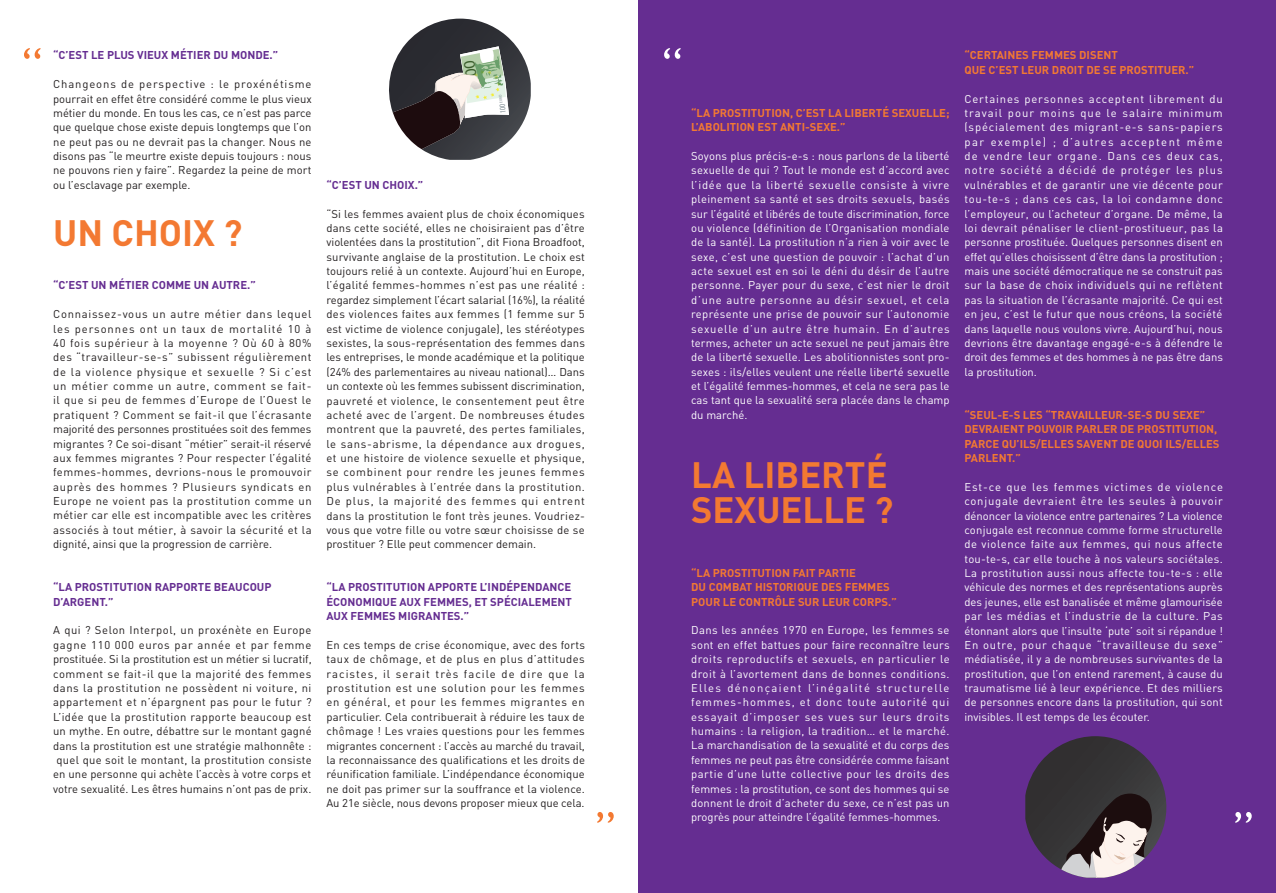
<style>
.page{position:relative;width:1276px;height:893px;background:#fff}
.page>*{position:absolute;margin:0;border:0;box-sizing:border-box;transform-origin:0 0}
.t1{font:52.62px "Joanna";color:#f37932}
.t2{font:52.62px "Joanna";color:#fff}
.t3{font:700 36.25px/35px "DIN";color:#f37932}
.t4{font:11.25px/14.4px "DIN";color:#231f20;text-align:justify}
.t5{font:11.25px/14.4px "DIN";color:#fff;text-align:justify}
.t6{font:700 11.25px/14.4px "DIN";color:#f37932}
.t7{font:700 11.25px/14.4px "DIN";color:#652d91}
.t8{font:3.88px "Myriad Pro";color:#7e8c93;scale:.93 1}
.s1{font-size:8.12px}
</style>
<div class="page">
<div style="left:638px;top:0;width:638px;height:893px;background:#652d91"></div>
<svg style="left:1025px;top:736px;width:142px;height:142px"></svg>
<svg style="left:389px;top:19px;width:142px;height:141px"></svg>
<h1 class="t1" style="left:20px;top:40px;width:27px">“</h1>
<p class="t7" style="left:53px;top:48px;width:227px">“C’EST LE PLUS VIEUX MÉTIER DU MONDE.”</p>
<p class="t4" style="left:53px;top:77px;width:260px">Changeons de perspective : le proxénétisme pourrait en effet être considéré comme le plus vieux métier du monde. En tous les cas, ce n’est pas parce que quelque chose existe depuis longtemps que l’on ne peut pas ou ne devrait pas la changer. Nous ne disons pas “le meurtre existe depuis toujours : nous ne pouvons rien y faire”. Regardez la peine de mort ou l’esclavage par exemple.</p>
<h2 class="t3" style="left:53px;top:214px;width:191px">UN CHOIX ?</h2>
<p class="t7" style="left:53px;top:278px;width:204px">“C’EST UN MÉTIER COMME UN AUTRE.”</p>
<p class="t4" style="left:53px;top:307px;width:260px">Connaissez-vous un autre métier dans lequel les personnes ont un taux de mortalité 10 à 40 fois supérieur à la moyenne ? Où 60 à 80% des “travailleur-se-s” subissent régulièrement de la violence physique et sexuelle ? Si c’est un métier comme un autre, comment se fait&shy;il que si peu de femmes d’Europe de l’Ouest le pratiquent ? Comment se fait-il que l’écrasante majorité des personnes prostituées soit des femmes migrantes ? Ce soi-disant “métier” serait-il réservé aux femmes migrantes ? Pour respecter l’égalité femmes-hommes, devrions-nous le promouvoir auprès des hommes ? Plusieurs syndicats en Europe ne voient pas la prostitution comme un métier car elle est incompatible avec les critères associés à tout métier, à savoir la sécurité et la dignité, ainsi que la progression de carrière.</p>
<p class="t7" style="left:53px;top:580px;width:220px">“LA PROSTITUTION RAPPORTE BEAUCOUP<br>D’ARGENT.”</p>
<p class="t4" style="left:53px;top:623px;width:260px">A qui ? Selon Interpol, un proxénète en Europe gagne 110 000 euros par année et par femme prostituée. Si la prostitution est un métier si lucratif, comment se fait-il que la majorité des femmes dans la prostitution ne possèdent ni voiture, ni appartement et n’épargnent pas pour le futur ?<br>L’idée que la prostitution rapporte beaucoup est un mythe. En outre, débattre sur le montant gagné dans la prostitution est une stratégie malhonnête : quel que soit le montant, la prostitution consiste en une personne qui achète l’accès à votre corps et votre sexualité. Les êtres humains n’ont pas de prix.</p>
<p class="t8" style="left:499px;top:114px;width:22px;rotate:-95deg"><span class="s1">100</span> EURO</p>
<p class="t7" style="left:326px;top:177px;width:98px">“C’EST UN CHOIX.”</p>
<p class="t4" style="left:326px;top:206px;width:260px">“Si les femmes avaient plus de choix économiques dans cette société, elles ne choisiraient pas d’être violentées dans la prostitution”, dit Fiona Broadfoot, survivante anglaise de la prostitution. Le choix est toujours relié à un contexte. Aujourd’hui en Europe, l’égalité femmes-hommes n’est pas une réalité : regardez simplement l’écart salarial (16%), la réalité des violences faites aux femmes (1 femme sur 5 est victime de violence conjugale), les stéréotypes sexistes, la sous-représentation des femmes dans les entreprises, le monde académique et la politique (24% des parlementaires au niveau national)… Dans un contexte où les femmes subissent discrimination, pauvreté et violence, le consentement peut être acheté avec de l’argent. De nombreuses études montrent que la pauvreté, des pertes familiales, le sans-abrisme, la dépendance aux drogues, et une histoire de violence sexuelle et physique, se combinent pour rendre les jeunes femmes plus vulnérables à l’entrée dans la prostitution.<br>De plus, la majorité des femmes qui entrent dans la prostitution le font très jeunes. Voudriez&shy;vous que votre fille ou votre sœur choisisse de se prostituer ? Elle peut commencer demain.</p>
<p class="t7" style="left:326px;top:580px;width:247px;text-align:justify">“LA PROSTITUTION APPORTE L’INDÉPENDANCE ÉCONOMIQUE AUX FEMMES, ET SPÉCIALEMENT AUX FEMMES MIGRANTES.”</p>
<p class="t4" style="left:326px;top:637px;width:260px">En ces temps de crise économique, avec des forts taux de chômage, et de plus en plus d’attitudes racistes, il serait très facile de dire que la prostitution est une solution pour les femmes en général, et pour les femmes migrantes en particulier. Cela contribuerait à réduire les taux de chômage ! Les vraies questions pour les femmes migrantes concernent : l’accès au marché du travail, la reconnaissance des qualifications et les droits de réunification familiale. L’indépendance économique ne doit pas primer sur la souffrance et la violence.<br>Au 21e siècle, nous devons proposer mieux que cela.</p>
<h1 class="t1" style="left:593px;top:804px;width:27px">”</h1>
<h1 class="t2" style="left:659px;top:40px;width:27px">“</h1>
<p class="t6" style="left:691px;top:105px;width:260px">“LA PROSTITUTION, C’EST LA LIBERTÉ SEXUELLE;<br>L’ABOLITION EST ANTI-SEXE.”</p>
<p class="t5" style="left:691px;top:149px;width:260px">Soyons plus précis-e-s : nous parlons de la liberté sexuelle de qui ? Tout le monde est d’accord avec l’idée que la liberté sexuelle consiste à vivre pleinement sa santé et ses droits sexuels, basés sur l’égalité et libérés de toute discrimination, force ou violence (définition de l’Organisation mondiale de la santé). La prostitution n’a rien à voir avec le sexe, c’est une question de pouvoir : l’achat d’un acte sexuel est en soi le déni du désir de l’autre personne. Payer pour du sexe, c’est nier le droit d’une autre personne au désir sexuel, et cela représente une prise de pouvoir sur l’autonomie sexuelle d’un autre être humain. En d’autres termes, acheter un acte sexuel ne peut jamais être de la liberté sexuelle. Les abolitionnistes sont pro&shy;sexes : ils/elles veulent une réelle liberté sexuelle et l’égalité femmes-hommes, et cela ne sera pas le cas tant que la sexualité sera placée dans le champ du marché.</p>
<h2 class="t3" style="left:691px;top:455px;width:204px">LA LIBERTÉ<br>SEXUELLE ?</h2>
<p class="t6" style="left:691px;top:565px;width:207px">“LA PROSTITUTION FAIT PARTIE<br>DU COMBAT HISTORIQUE DES FEMMES<br>POUR LE CONTRÔLE SUR LEUR CORPS.”</p>
<p class="t5" style="left:691px;top:623px;width:260px">Dans les années 1970 en Europe, les femmes se sont en effet battues pour faire reconnaître leurs droits reproductifs et sexuels, en particulier le droit à l’avortement dans de bonnes conditions.<br>Elles dénonçaient l’inégalité structurelle femmes-hommes, et donc toute autorité qui essayait d’imposer ses vues sur leurs droits humains : la religion, la tradition… et le marché.<br>La marchandisation de la sexualité et du corps des femmes ne peut pas être considérée comme faisant partie d’une lutte collective pour les droits des femmes : la prostitution, ce sont des hommes qui se donnent le droit d’acheter du sexe, ce n’est pas un progrès pour atteindre l’égalité femmes-hommes.</p>
<p class="t6" style="left:964px;top:48px;width:231px">“CERTAINES FEMMES DISENT<br>QUE C’EST LEUR DROIT DE SE PROSTITUER.”</p>
<p class="t5" style="left:964px;top:91px;width:260px">Certaines personnes acceptent librement du travail pour moins que le salaire minimum (spécialement des migrant-e-s sans-papiers par exemple) ; d’autres acceptent même de vendre leur organe. Dans ces deux cas, notre société a décidé de protéger les plus vulnérables et de garantir une vie décente pour tou-te-s ; dans ces cas, la loi condamne donc l’employeur, ou l’acheteur d’organe. De même, la loi devrait pénaliser le client-prostitueur, pas la personne prostituée. Quelques personnes disent en effet qu’elles choisissent d’être dans la prostitution ; mais une société démocratique ne se construit pas sur la base de choix individuels qui ne reflètent pas la situation de l’écrasante majorité. Ce qui est en jeu, c’est le futur que nous créons, la société dans laquelle nous voulons vivre. Aujourd’hui, nous devrions être davantage engagé-e-s à défendre le droit des femmes et des hommes à ne pas être dans la prostitution.</p>
<p class="t6" style="left:964px;top:407px;width:257px">“SEUL-E-S LES “TRAVAILLEUR-SE-S DU SEXE” DEVRAIENT POUVOIR PARLER DE PROSTITUTION, PARCE QU’ILS/ELLES SAVENT DE QUOI ILS/ELLES PARLENT.”</p>
<p class="t5" style="left:964px;top:479px;width:260px">Est-ce que les femmes victimes de violence conjugale devraient être les seules à pouvoir dénoncer la violence entre partenaires ? La violence conjugale est reconnue comme forme structurelle de violence faite aux femmes, qui nous affecte tou-te-s, car elle touche à nos valeurs sociétales.<br>La prostitution aussi nous affecte tou-te-s : elle véhicule des normes et des représentations auprès des jeunes, elle est banalisée et même glamourisée par les médias et l’industrie de la culture. Pas étonnant alors que l’insulte ‘pute’ soit si répandue !<br>En outre, pour chaque “travailleuse du sexe” médiatisée, il y a de nombreuses survivantes de la prostitution, que l’on entend rarement, à cause du traumatisme lié à leur expérience. Et des milliers de personnes encore dans la prostitution, qui sont invisibles. Il est temps de les écouter.</p>
<h1 class="t2" style="left:1231px;top:804px;width:27px">”</h1>
</div>
